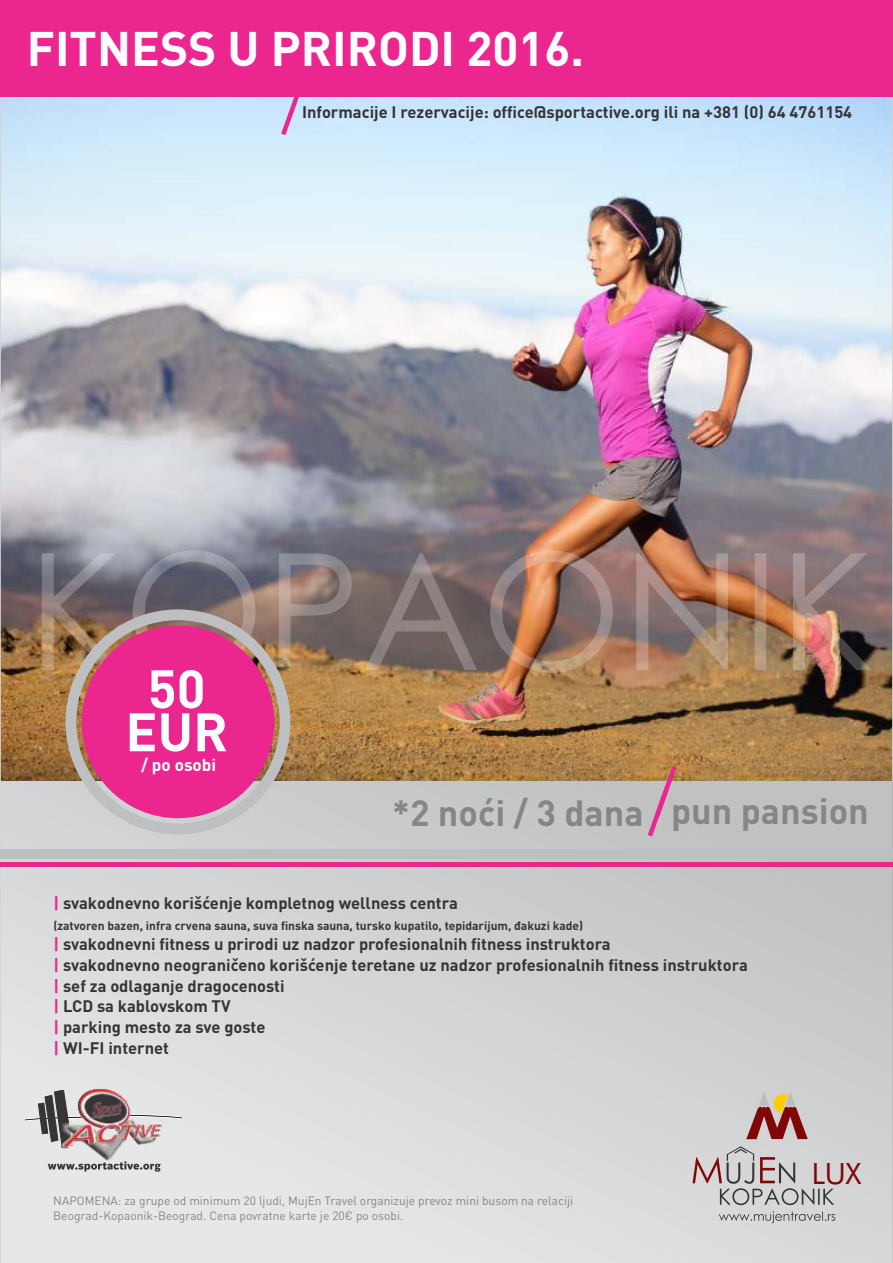
<style>
.page{position:relative;width:893px;height:1263px;background:#fff}
.page>*{position:absolute;margin:0;border:0;box-sizing:border-box;transform-origin:0 0}
.t1{font:700 53.25px/43px "DIN Pro";color:#fefefe;text-align:center}
.t2{font:700 48px "DIN Pro";color:#fefefe}
.t3{font:700 36px "DIN Pro";color:#848688}
.t4{font:29.25px "Futura BT";color:#810706}
.t5{font:700 17.1px "DIN Pro";color:#fefefe}
.t6{font:700 16.5px/20.7px "DIN Pro";color:#373435}
.t7{font:12px/15.3px "DIN Pro";color:#848688}
.t8{font:700 12px "DIN Pro";color:#373435}
.s1{color:#ec268f}
</style>
<div class="page">
<img style="left:0;top:97px;width:893px;height:1166px">
<svg style="left:1px;top:780px;width:892px;height:483px;background:#d4d5d6"></svg>
<div style="left:0;top:0;width:893px;height:97px;background:#ec268f"></div>
<svg style="left:719px;top:1211px;width:116px;height:12px"></svg>
<svg style="left:746px;top:1091px;width:62px;height:48px;background:#b5867b"></svg>
<svg style="left:692px;top:1146px;width:142px;height:59px;background:#c1bcbc"></svg>
<svg style="left:48px;top:1161px;width:113px;height:11px"></svg>
<img style="left:61px;top:1147px;width:100px;height:16px">
<img style="left:24px;top:1086px;width:159px;height:61px">
<div style="left:0;top:849px;width:893px;height:9px;background:#bdbfc1"></div>
<hr style="left:0;top:863px;width:893px;height:4px;background:#ec268f">
<img style="left:42px;top:550px;width:830px;height:123px">
<svg style="left:66px;top:609px;width:224px;height:225px;background:#d35c93"></svg>
<svg style="left:281px;top:97px;width:22px;height:38px"></svg>
<svg style="left:648px;top:766px;width:28px;height:70px;background:#c69ca3"></svg>
<h2 class="t2" style="left:27px;top:29px;width:559px">FITNESS U PRIRODI 2016.</h2>
<p class="t6" style="left:302px;top:104px;width:552px">Informacije I rezervacije: office@sportactive.org ili na +381 (0) 64 4761154</p>
<h1 class="t1" style="left:125px;top:673px;width:104px">50<br>EUR</h1>
<p class="t5" style="left:141px;top:757px;width:77px">/ po osobi</p>
<h3 class="t3" style="left:392px;top:798px;width:478px">*2 noći / 3 dana pun pansion</h3>
<p class="t6" style="left:53px;top:894px;width:406px"><span class="s1">|</span> svakodnevno korišćenje kompletnog wellness centra</p>
<p class="t8" style="left:53px;top:920px;width:531px">(zatvoren bazen, infra crvena sauna, suva finska sauna, tursko kupatilo, tepidarijum, đakuzi kade)</p>
<p class="t6" style="left:53px;top:935px;width:696px"><span class="s1">|</span> svakodnevni fitness u prirodi uz nadzor profesionalnih fitness instruktora<br><span class="s1">|</span> svakodnevno neograničeno korišćenje teretane uz nadzor profesionalnih fitness instruktora <span class="s1">|</span> sef za odlaganje dragocenosti<br><span class="s1">|</span> LCD sa kablovskom TV<br><span class="s1">|</span> parking mesto za sve goste<br><span class="s1">|</span> WI-FI internet</p>
<p class="t7" style="left:53px;top:1194px;width:521px">NAPOMENA: za grupe od minimum 20 ljudi, MujEn Travel organizuje prevoz mini busom na relaciji<br>Beograd-Kopaonik-Beograd. Cena povratne karte je 20€ po osobi.</p>
<h3 class="t4" style="left:812px;top:1161px;width:51px">LUX</h3>
</div>
